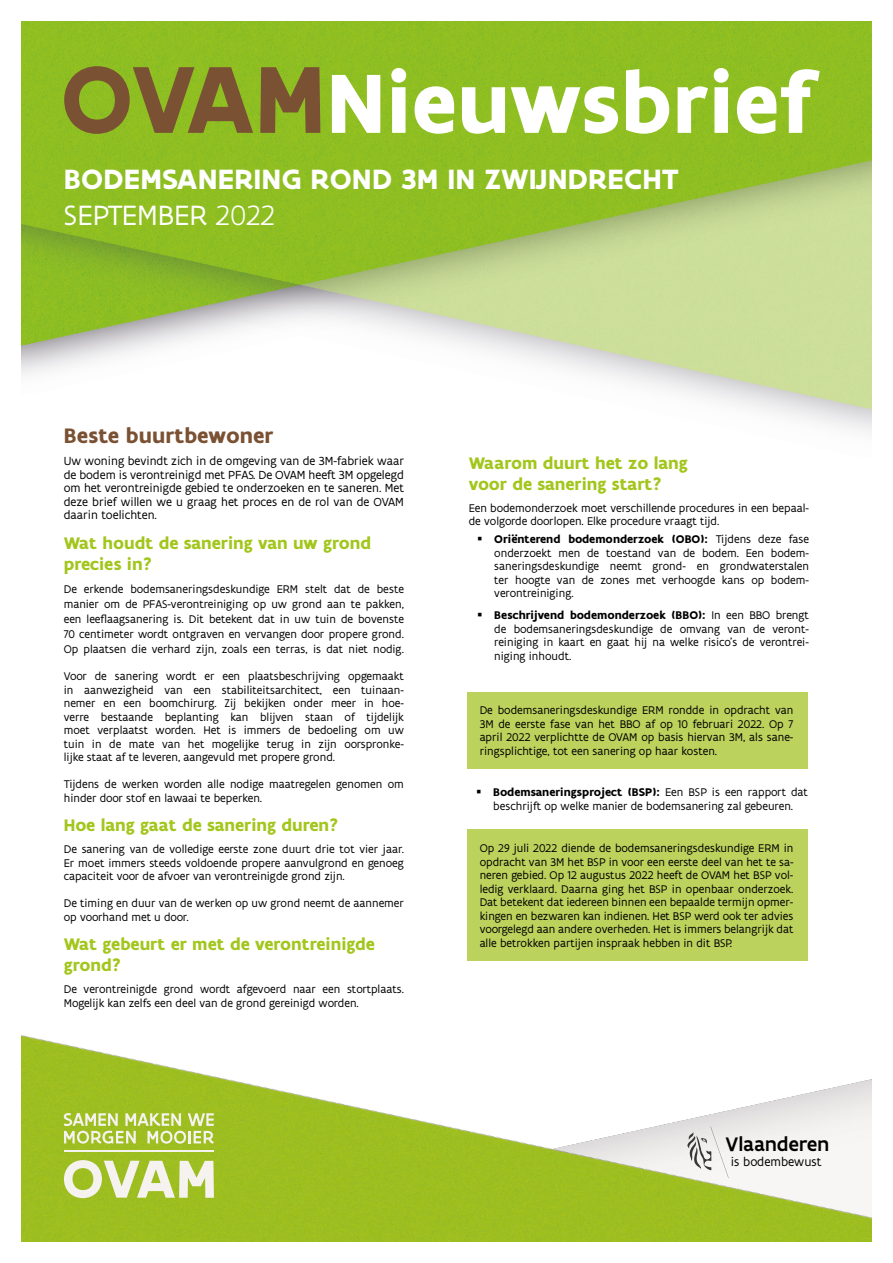
<style>
.page{position:relative;width:893px;height:1263px;background:#fff}
.page>*{position:absolute;margin:0;border:0;box-sizing:border-box;transform-origin:0 0}
.t1{font:700 90px "Flanders Art Sans";color:#fff}
.t2{font:700 30px/36px "Flanders Art Sans";letter-spacing:.005em;color:#fff}
.t3{font:700 22.5px "Flanders Art Sans";color:#7a5133}
.t4{font:500 21px "Flanders Art Sans";color:#000}
.t5{font:700 18px/21px "Flanders Art Sans";color:#a2c61c}
.t6{font:13.2px "Flanders Art Sans";color:#000}
.t7{font:12.6px/13.5px "Flanders Art Sans";color:#000;text-align:justify}
.t8{font:12px/13.5px "Flanders Art Sans";color:#000;text-align:justify}
.s1{font-size:102px;color:#7a5133}
.s2{font-weight:400}
.s3{font-weight:300}
.s4{font-weight:700}
</style>
<div class="page">
<img style="left:22px;top:22px;width:849px;height:411px">
<img style="left:22px;top:1035px;width:849px;height:206px">
<svg style="left:64px;top:1160px;width:150px;height:38px"></svg>
<svg style="left:64px;top:1113px;width:150px;height:31px"></svg>
<hr style="left:64px;top:1150px;width:150px;height:1px;background:#f5f2f0">
<svg style="left:687px;top:1126px;width:42px;height:52px"></svg>
<div style="left:468px;top:692px;width:340px;height:76px;background:#bbd25c"></div>
<div style="left:468px;top:829px;width:340px;height:132px;background:#bbd25c"></div>
<h1 class="t1" style="left:61px;top:47px;width:753px"><span class="s1">OVAM</span>Nieuwsbrief</h1>
<h2 class="t2" style="left:64px;top:162px;width:616px">BODEMSANERING ROND 3M IN ZWIJNDRECHT<br><span class="s2">SEPTEMBER</span> <span class="s3">2022</span></h2>
<h3 class="t3" style="left:64px;top:422px;width:211px">Beste buurtbewoner</h3>
<p class="t7" style="left:64px;top:454px;width:342px">Uw woning bevindt zich in de omgeving van de 3M-fabriek waar de bodem is verontreinigd met PFAS. De OVAM heeft 3M opgelegd om het verontreinigde gebied te onderzoeken en te saneren. Met deze brief willen we u graag het proces en de rol van de OVAM daarin toelichten.</p>
<h3 class="t5" style="left:64px;top:533px;width:309px">Wat houdt de sanering van uw grond precies in?</h3>
<p class="t8" style="left:64px;top:582px;width:342px;line-height:15px">De erkende bodemsaneringsdeskundige ERM stelt dat de beste manier om de PFAS-verontreiniging op uw grond aan te pakken, een leeflaagsanering is. Dit betekent dat in uw tuin de bovenste 70 centimeter wordt ontgraven en vervangen door propere grond.<br>Op plaatsen die verhard zijn, zoals een terras, is dat niet nodig.</p>
<p class="t8" style="left:64px;top:669px;width:342px">Voor de sanering wordt er een plaatsbeschrijving opgemaakt in aanwezigheid van een stabiliteitsarchitect, een tuinaan&shy;nemer en een boomchirurg. Zij bekijken onder meer in hoe&shy;verre bestaande beplanting kan blijven staan of tijdelijk moet verplaatst worden. Het is immers de bedoeling om uw tuin in de mate van het mogelijke terug in zijn oorspronke&shy;lijke staat af te leveren, aangevuld met propere grond.</p>
<p class="t8" style="left:64px;top:777px;width:342px">Tijdens de werken worden alle nodige maatregelen genomen om hinder door stof en lawaai te beperken.</p>
<h3 class="t5" style="left:64px;top:815px;width:276px">Hoe lang gaat de sanering duren?</h3>
<p class="t8" style="left:64px;top:842px;width:342px">De sanering van de volledige eerste zone duurt drie tot vier jaar.<br>Er moet immers steeds voldoende propere aanvulgrond en genoeg capaciteit voor de afvoer van verontreinigde grond zijn.</p>
<p class="t8" style="left:64px;top:896px;width:342px">De timing en duur van de werken op uw grond neemt de aannemer op voorhand met u door.</p>
<h3 class="t5" style="left:64px;top:934px;width:313px">Wat gebeurt er met de verontreinigde grond?</h3>
<p class="t8" style="left:64px;top:982px;width:342px">De verontreinigde grond wordt afgevoerd naar een stortplaats.<br>Mogelijk kan zelfs een deel van de grond gereinigd worden.</p>
<h3 class="t5" style="left:469px;top:453px;width:221px">Waarom duurt het zo lang voor de sanering start?</h3>
<p class="t8" style="left:469px;top:501px;width:342px">Een bodemonderzoek moet verschillende procedures in een bepaal&shy;de volgorde doorlopen. Elke procedure vraagt tijd.</p>
<p class="t8" style="left:494px;top:532px;width:316px"><span class="s4">Oriënterend bodemonderzoek (OBO):</span> Tijdens deze fase onderzoekt men de toestand van de bodem. Een bodem&shy;saneringsdeskundige neemt grond- en grondwaterstalen ter hoogte van de zones met verhoogde kans op bodem&shy;verontreiniging.</p>
<p class="t8" style="left:494px;top:608px;width:316px"><span class="s4">Beschrijvend bodemonderzoek (BBO):</span> In een BBO brengt de bodemsaneringsdeskundige de omvang van de veront&shy;reiniging in kaart en gaat hij na welke risico’s de verontrei&shy;niging inhoudt.</p>
<p class="t8" style="left:480px;top:703px;width:315px">De bodemsaneringsdeskundige ERM rondde in opdracht van 3M de eerste fase van het BBO af op 10 februari 2022. Op 7 april 2022 verplichtte de OVAM op basis hiervan 3M, als sane&shy;ringsplichtige, tot een sanering op haar kosten.</p>
<p class="t8" style="left:493px;top:785px;width:316px"><span class="s4">Bodemsaneringsproject (BSP):</span> Een BSP is een rapport dat beschrijft op welke manier de bodemsanering zal gebeuren.</p>
<p class="t8" style="left:480px;top:841px;width:315px">Op 29 juli 2022 diende de bodemsaneringsdeskundige ERM in opdracht van 3M het BSP in voor een eerste deel van het te sa&shy;neren gebied. Op 12 augustus 2022 heeft de OVAM het BSP vol&shy;ledig verklaard. Daarna ging het BSP in openbaar onderzoek.<br>Dat betekent dat iedereen binnen een bepaalde termijn opmer&shy;kingen en bezwaren kan indienen. Het BSP werd ook ter advies voorgelegd aan andere overheden. Het is immers belangrijk dat alle betrokken partijen inspraak hebben in dit BSP.</p>
<h3 class="t4" style="left:726px;top:1129px;width:105px">Vlaanderen</h3>
<p class="t6" style="left:731px;top:1152px;width:92px">is bodembewust</p>
</div>
